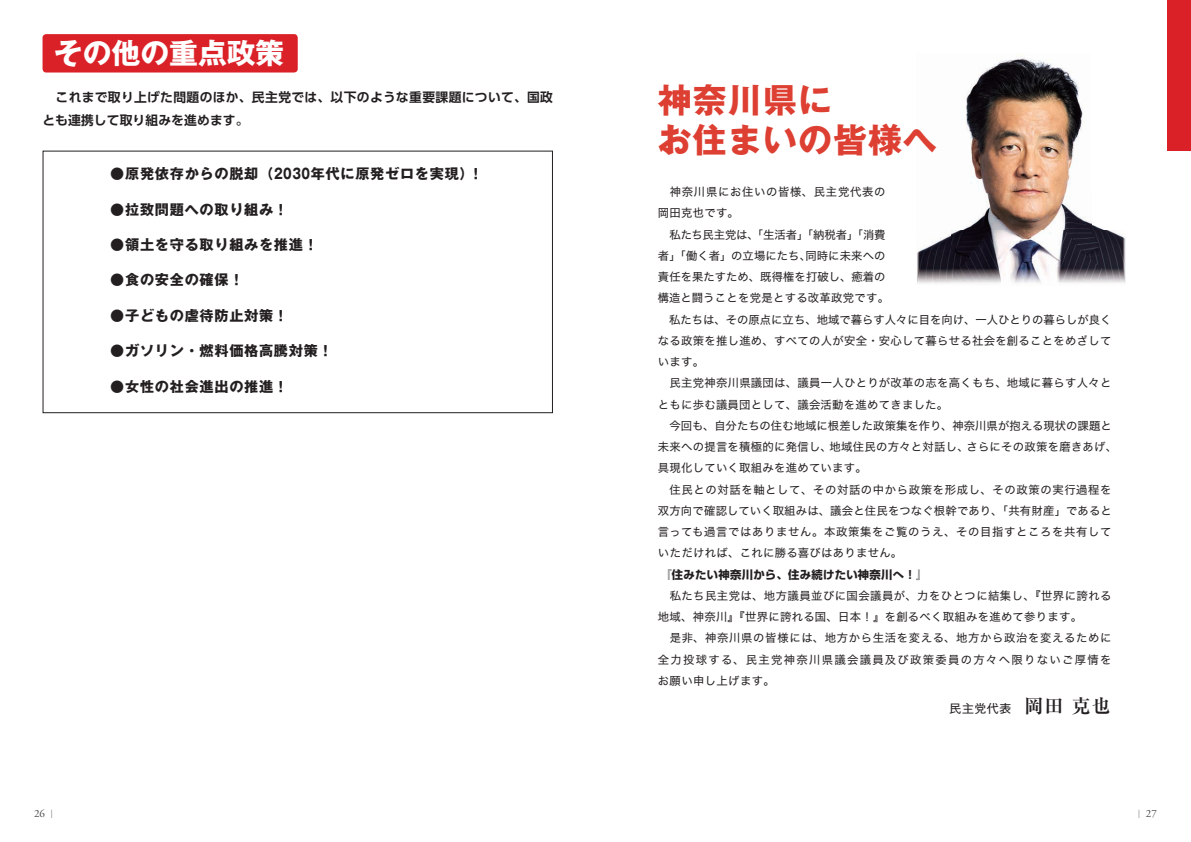
<style>
.page{position:relative;width:1191px;height:842px;background:#fff}
.page>*{position:absolute;margin:0;border:0;box-sizing:border-box;transform-origin:0 0}
.t1{font:700 34px/39.7px "Gothic MB101";letter-spacing:.03em;color:#dd3f32}
.t2{font:700 28.8px "Gothic MB101";color:#fff}
.t3{font:700 14.2px "Gothic MB101";letter-spacing:.05em;color:#231f20}
.t4{font:700 12.8px/22.7px "UD Shin Go Pro De";letter-spacing:.025em;color:#231f20}
.t5{font:11.9px "Gothic MB101";letter-spacing:.05em;color:#231f20}
.t6{font:11.3px/21.3px "Hira Kaku Std W4";letter-spacing:.025em;color:#231f20}
.t7{font:11.3px/21.3px "Hira Kaku Std W4";letter-spacing:.05em;color:#231f20}
.t8{font:700 11.3px "Shin Go Pro";letter-spacing:.025em;color:#231f20}
.t9{font:11px "Adobe Garamond Pro";color:#4b4c4d}
.s1{font-family:"Ryumin";font-weight:700;font-size:19px}
.s2{font-family:"Koz Min Pro";font-weight:300;font-size:8.3px}
</style>
<div class="page">
<div style="left:43px;top:151px;width:510px;height:262px;border:1px solid #231f20"></div>
<div style="left:43px;top:34px;width:255px;height:39px;background:#da2128;border-radius:4px"></div>
<div style="left:1166px;top:0;width:25px;height:151px;background:#da2128"></div>
<img style="left:917px;top:235px;width:34px;height:49px">
<img style="left:951px;top:229px;width:174px;height:54px">
<img style="left:963px;top:56px;width:139px;height:173px">
<h2 class="t2" style="left:54px;top:33px;width:232px">その他の重点政策</h2>
<p class="t4" style="left:42px;top:85px;width:512px">　これまで取り上げた問題のほか、民主党では、以下のような重要課題について、国政とも連携して取り組みを進めます。</p>
<p class="t3" style="left:110px;top:164px;width:374px">●原発依存からの脱却（2030年代に原発ゼロを実現）！</p>
<p class="t3" style="left:110px;top:199px;width:179px">●拉致問題への取り組み！</p>
<p class="t3" style="left:110px;top:235px;width:209px">●領土を守る取り組みを推進！</p>
<p class="t3" style="left:110px;top:270px;width:135px">●食の安全の確保！</p>
<p class="t3" style="left:110px;top:305px;width:179px">●子どもの虐待防止対策！</p>
<p class="t3" style="left:110px;top:341px;width:224px">●ガソリン・燃料価格高騰対策！</p>
<p class="t3" style="left:110px;top:376px;width:179px">●女性の社会進出の推進！</p>
<h1 class="t1" style="left:658px;top:77px;width:281px">神奈川県に<br>お住まいの皆様へ</h1>
<p class="t6" style="left:658px;top:181px;width:461px">　神奈川県にお住いの皆様、民主党代表の<br>岡田克也です。<br>　私たち民主党は、「生活者」「納税者」「消費<br>者」「働く者」の立場にたち、同時に未来への<br>責任を果たすため、既得権を打破し、癒着の<br>構造と闘うことを党是とする改革政党です。<br>　私たちは、その原点に立ち、地域で暮らす人々に目を向け、一人ひとりの暮らしが良くなる政策を推し進め、すべての人が安全・安心して暮らせる社会を創ることをめざしています。<br>　民主党神奈川県議団は、議員一人ひとりが改革の志を高くもち、地域に暮らす人々とともに歩む議員団として、議会活動を進めてきました。<br>　今回も、自分たちの住む地域に根差した政策集を作り、神奈川県が抱える現状の課題と未来への提言を積極的に発信し、地域住民の方々と対話し、さらにその政策を磨きあげ、具現化していく取組みを進めています。<br>　住民との対話を軸として、その対話の中から政策を形成し、その政策の実行過程を双方向で確認していく取組みは、議会と住民をつなぐ根幹であり、「共有財産」であると言っても過言ではありません。本政策集をご覧のうえ、その目指すところを共有していただければ、これに勝る喜びはありません。</p>
<p class="t8" style="left:660px;top:565px;width:269px">『住みたい神奈川から、住み続けたい神奈川へ！』</p>
<p class="t7" style="left:658px;top:585px;width:455px">　私たち民主党は、地方議員並びに国会議員が、力をひとつに結集し、『世界に誇れる地域、神奈川』『世界に誇れる国、日本！』を創るべく取組みを進めて参ります。<br>　是非、神奈川県の皆様には、地方から生活を変える、地方から政治を変えるために全力投球する、民主党神奈川県議会議員及び政策委員の方々へ限りないご厚情をお願い申し上げます。</p>
<p class="t5" style="left:949px;top:701px;width:163px">民主党代表 <span class="s1">岡田 克也</span></p>
<p class="t9" style="left:34px;top:807px;width:24px">26 <span class="s2">│</span></p>
<p class="t9" style="left:1134px;top:807px;width:24px"><span class="s2">│</span> 27</p>
</div>
